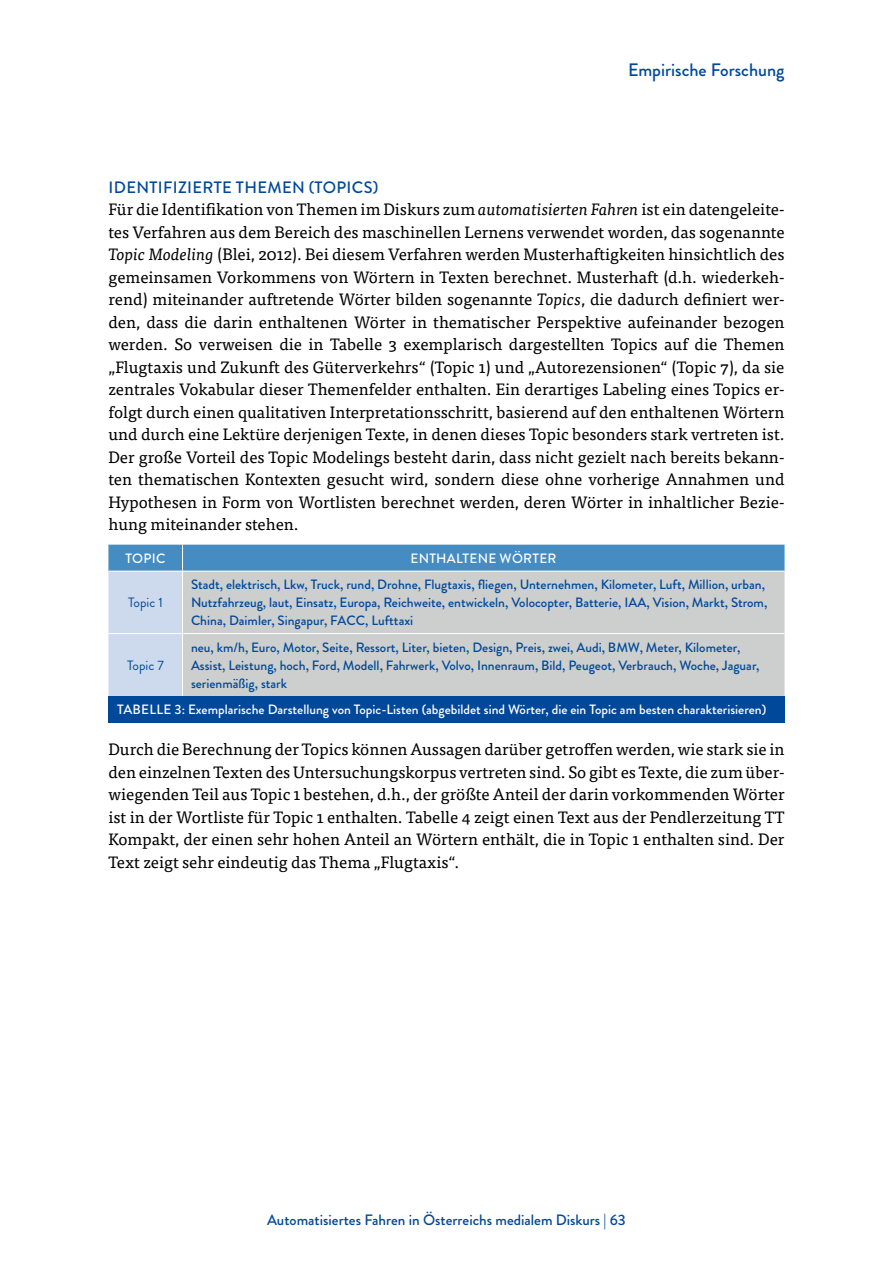
<style>
.page{position:relative;width:893px;height:1263px;background:#fff}
.page>*{position:absolute;margin:0;border:0;box-sizing:border-box;transform-origin:0 0}
.t1{font:500 18px "Brandon Grotesque";color:#00489a}
.t2{font:16.5px/22.5px "Tisa Pro";color:#000;text-align:justify}
.t3{font:500 16.5px "Brandon Grotesque";letter-spacing:.02em;color:#00489a}
.t4{font:500 15px "Brandon Grotesque";color:#00489a}
.t5{font:500 13.5px/18px "Brandon Grotesque";color:#00489a}
.t6{font:500 13.5px "Brandon Grotesque";color:#fff}
.t7{font:500 13.5px "Brandon Grotesque";letter-spacing:.02em;color:#fff}
.t8{font:13.5px "Brandon Grotesque";color:#00489a}
.s1{font-style:italic}
</style>
<div class="page">
<div style="left:108px;top:696px;width:676px;height:26px;background:#00489a"></div>
<svg style="left:108px;top:545px;width:676px;height:151px;background:#b5c4ce"></svg>
<hr style="left:182px;top:571px;width:1px;height:62px;background:#fff">
<hr style="left:182px;top:634px;width:1px;height:62px;background:#fff">
<hr style="left:108px;top:571px;width:75px;height:1px;background:#fff">
<hr style="left:183px;top:571px;width:601px;height:1px;background:#fff">
<p class="t1" style="left:628px;top:58px;width:158px">Empirische Forschung</p>
<h5 class="t3" style="left:109px;top:176px;width:271px">IDENTIFIZIERTE THEMEN (TOPICS)</h5>
<p class="t2" style="left:108px;top:197px;width:678px">Für die Identifikation von Themen im Diskurs zum <span class="s1">automatisierten Fahren</span> ist ein datengeleite&shy;tes Verfahren aus dem Bereich des maschinellen Lernens verwendet worden, das sogenannte <span class="s1">Topic Modeling</span> (Blei, 2012). Bei diesem Verfahren werden Musterhaftigkeiten hinsichtlich des gemeinsamen Vorkommens von Wörtern in Texten berechnet. Musterhaft (d.h. wiederkeh&shy;rend) miteinander auftretende Wörter bilden sogenannte <span class="s1">Topics</span>, die dadurch definiert wer&shy;den, dass die darin enthaltenen Wörter in thematischer Perspektive aufeinander bezogen werden. So verweisen die in Tabelle 3 exemplarisch dargestellten Topics auf die Themen „Flugtaxis und Zukunft des Güterverkehrs“ (Topic 1) und „Autorezensionen“ (Topic 7), da sie zentrales Vokabular dieser Themenfelder enthalten. Ein derartiges Labeling eines Topics er&shy;folgt durch einen qualitativen Interpretationsschritt, basierend auf den enthaltenen Wörtern und durch eine Lektüre derjenigen Texte, in denen dieses Topic besonders stark vertreten ist.<br>Der große Vorteil des Topic Modelings besteht darin, dass nicht gezielt nach bereits bekann&shy;ten thematischen Kontexten gesucht wird, sondern diese ohne vorherige Annahmen und Hypothesen in Form von Wortlisten berechnet werden, deren Wörter in inhaltlicher Bezie&shy;hung miteinander stehen.</p>
<p class="t6" style="left:125px;top:549px;width:41px">TOPIC</p>
<p class="t7" style="left:410px;top:549px;width:148px">ENTHALTENE WÖRTER</p>
<p class="t8" style="left:128px;top:593px;width:36px">Topic 1</p>
<p class="t5" style="left:191px;top:576px;width:578px">Stadt, elektrisch, Lkw, Truck, rund, Drohne, Flugtaxis, fliegen, Unternehmen, Kilometer, Luft, Million, urban,<br>Nutzfahrzeug, laut, Einsatz, Europa, Reichweite, entwickeln, Volocopter, Batterie, IAA, Vision, Markt, Strom,<br>China, Daimler, Singapur, FACC, Lufttaxi</p>
<p class="t5" style="left:191px;top:638px;width:570px">neu, km/h, Euro, Motor, Seite, Ressort, Liter, bieten, Design, Preis, zwei, Audi, BMW, Meter, Kilometer,<br>Assist, Leistung, hoch, Ford, Modell, Fahrwerk, Volvo, Innenraum, Bild, Peugeot, Verbrauch, Woche, Jaguar, serienmäßig, stark</p>
<p class="t6" style="left:117px;top:700px;width:651px">TABELLE 3: Exemplarische Darstellung von Topic-Listen (abgebildet sind Wörter, die ein Topic am besten charakterisieren)</p>
<p class="t2" style="left:108px;top:737px;width:678px">Durch die Berechnung der Topics können Aussagen darüber getroffen werden, wie stark sie in den einzelnen Texten des Untersuchungskorpus vertreten sind. So gibt es Texte, die zum über&shy;wiegenden Teil aus Topic 1 bestehen, d.h., der größte Anteil der darin vorkommenden Wörter ist in der Wortliste für Topic 1 enthalten. Tabelle 4 zeigt einen Text aus der Pendlerzeitung TT Kompakt, der einen sehr hohen Anteil an Wörtern enthält, die in Topic 1 enthalten sind. Der Text zeigt sehr eindeutig das Thema „Flugtaxis“.</p>
<p class="t8" style="left:127px;top:656px;width:38px">Topic 7</p>
<p class="t4" style="left:267px;top:1209px;width:360px">Automatisiertes Fahren in Österreichs medialem Diskurs | 63</p>
</div>
